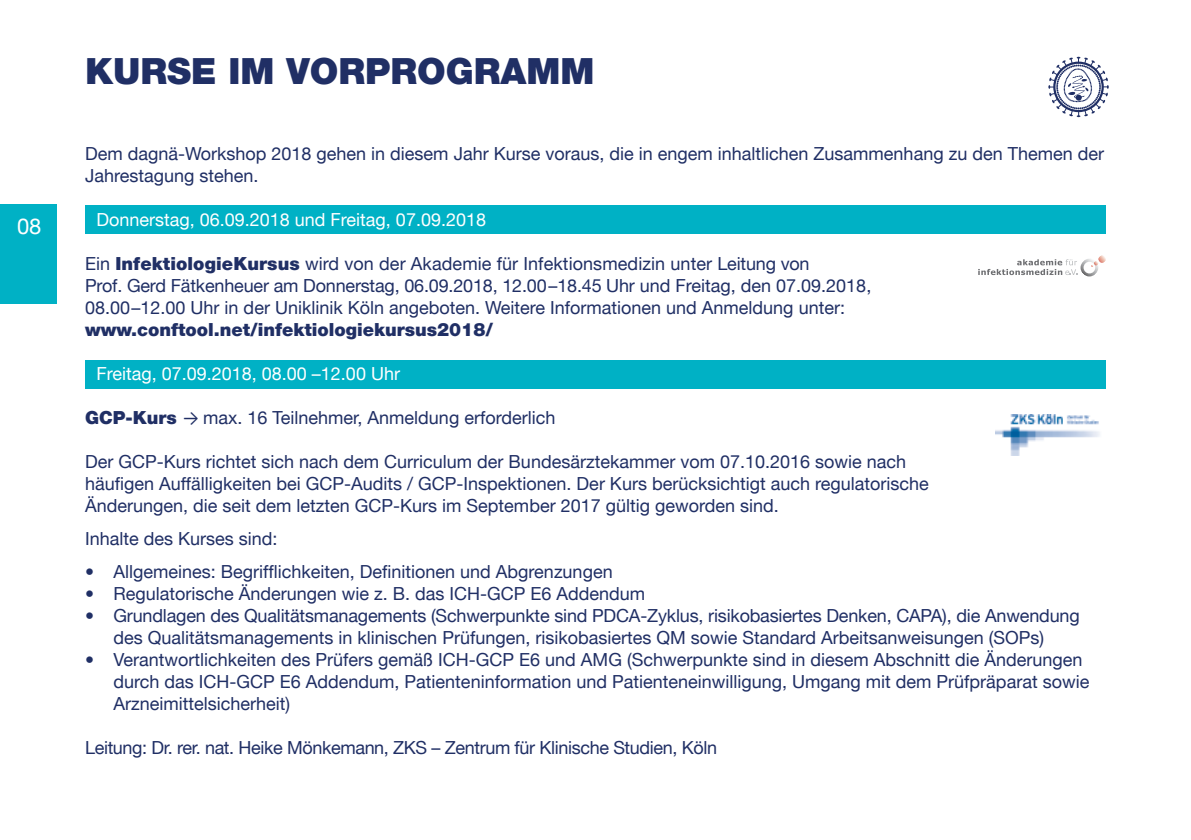
<style>
.page{position:relative;width:1191px;height:840px;background:#fff}
.page>*{position:absolute;margin:0;border:0;box-sizing:border-box;transform-origin:0 0}
.t1{font:900 36px "Helvetica Neue LT";color:#202f65}
.t2{font:22px "Helvetica Neue LT";color:#fff}
.t3{font:18px/22px "Helvetica Neue LT";color:#202f65}
.t4{font:18px "Helvetica Neue LT";color:#fff}
.t5{font:18px "Helvetica Neue LT";letter-spacing:-.02em;color:#202f65}
.t6{font:900 18px "Helvetica Neue LT";color:#202f65}
.s1{font-weight:900}
.s2{font-family:"Calibri"}
</style>
<div class="page">
<div style="left:85px;top:206px;width:1021px;height:28px;background:#00b1c5"></div>
<div style="left:85px;top:360px;width:1021px;height:28px;background:#00b1c5"></div>
<svg style="left:1048px;top:57px;width:60px;height:60px"></svg>
<svg style="left:978px;top:255px;width:127px;height:21px"></svg>
<img style="left:995px;top:414px;width:105px;height:41px">
<div style="left:0;top:204px;width:57px;height:99px;background:#00b1c5"></div>
<p class="t2" style="left:17px;top:213px;width:26px">08</p>
<h1 class="t1" style="left:85px;top:50px;width:511px">KURSE IM VORPROGRAMM</h1>
<p class="t3" style="left:85px;top:142px;width:1020px">Dem dagnä-Workshop 2018 gehen in diesem Jahr Kurse voraus, die in engem inhaltlichen Zusammenhang zu den Themen der<br>Jahrestagung stehen.</p>
<p class="t4" style="left:96px;top:208px;width:391px">Donnerstag, 06.09.2018 und Freitag, 07.09.2018</p>
<p class="t3" style="left:85px;top:252px;width:787px">Ein <span class="s1">InfektiologieKursus</span> wird von der Akademie für Infektionsmedizin unter Leitung von<br>Prof. Gerd Fätkenheuer am Donnerstag, 06.09.2018, 12.00–18.45 Uhr und Freitag, den 07.09.2018,<br>08.00–12.00 Uhr in der Uniklinik Köln angeboten. Weitere Informationen und Anmeldung unter:</p>
<p class="t6" style="left:85px;top:318px;width:409px">www.conftool.net/infektiologiekursus2018/</p>
<p class="t4" style="left:96px;top:362px;width:305px">Freitag, 07.09.2018, 08.00 –12.00 Uhr</p>
<p class="t3" style="left:85px;top:406px;width:472px"><span class="s1">GCP-Kurs</span> <span class="s2">→</span> max. 16 Teilnehmer, Anmeldung erforderlich</p>
<p class="t3" style="left:85px;top:450px;width:845px">Der GCP-Kurs richtet sich nach dem Curriculum der Bundesärztekammer vom 07.10.2016 sowie nach häufigen Auffälligkeiten bei GCP-Audits / GCP-Inspektionen. Der Kurs berücksichtigt auch regulatorische<br>Änderungen, die seit dem letzten GCP-Kurs im September 2017 gültig geworden sind.</p>
<p class="t3" style="left:85px;top:527px;width:194px">Inhalte des Kurses sind:</p>
<p class="t3" style="left:85px;top:560px;width:529px">• Allgemeines: Begrifflichkeiten, Definitionen und Abgrenzungen</p>
<p class="t3" style="left:85px;top:582px;width:562px">• Regulatorische Änderungen wie z. B. das ICH-GCP E6 Addendum</p>
<p class="t3" style="left:85px;top:604px;width:996px;text-align:center">• Grundlagen des Qualitätsmanagements (Schwerpunkte sind PDCA-Zyklus, risikobasiertes Denken, CAPA), die Anwendung des Qualitätsmanagements in klinischen Prüfungen, risikobasiertes QM sowie Standard Arbeitsanweisungen (SOPs)</p>
<p class="t3" style="left:113px;top:648px;width:977px;text-indent:-28px">• Verantwortlichkeiten des Prüfers gemäß ICH-GCP E6 und AMG (Schwerpunkte sind in diesem Abschnitt die Änderungen durch das ICH-GCP E6 Addendum, Patienteninformation und Patienteneinwilligung, Umgang mit dem Prüfpräparat sowie<br>Arzneimittelsicherheit)</p>
<p class="t5" style="left:85px;top:736px;width:633px">Leitung: Dr. rer. nat. Heike Mönkemann, ZKS – Zentrum für Klinische Studien, Köln</p>
</div>
